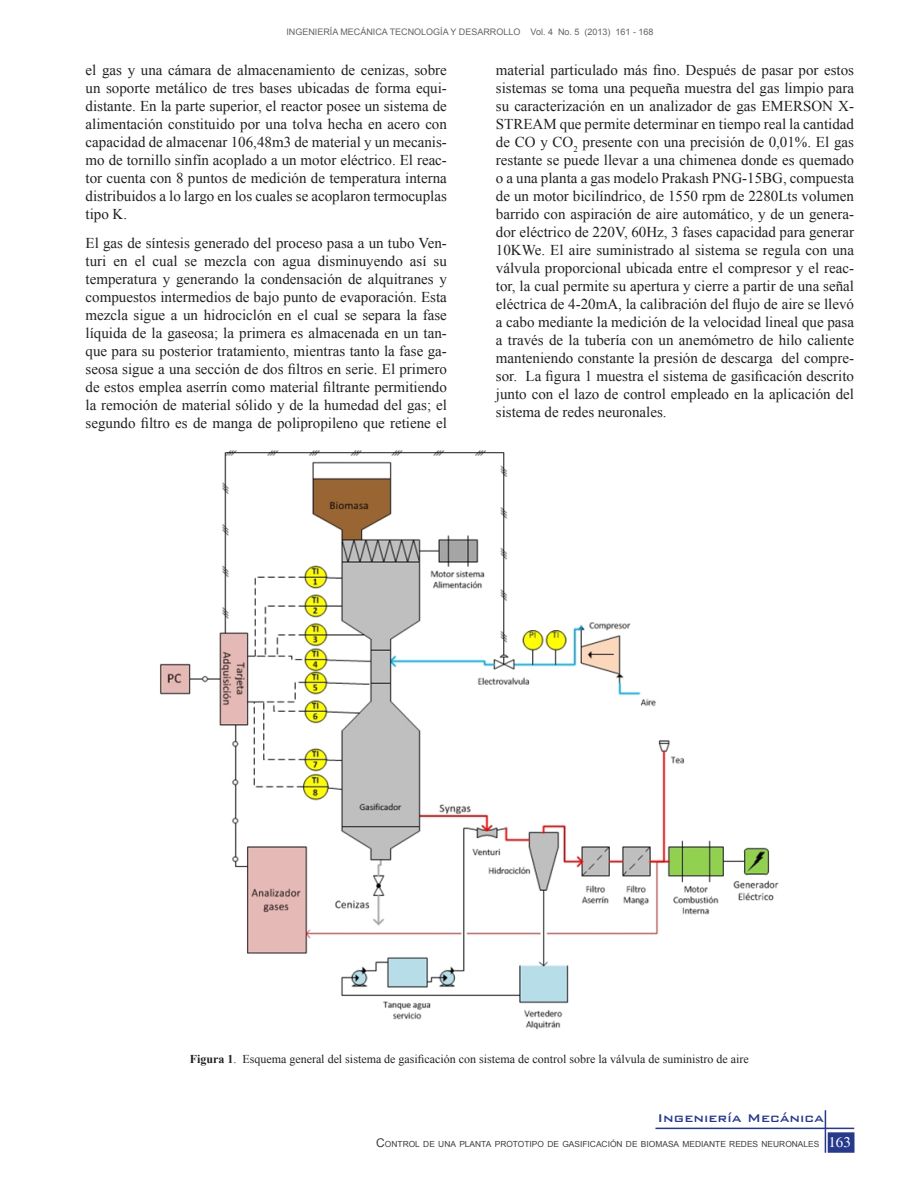
<style>
.page{position:relative;width:918px;height:1188px;background:#fff}
.page>*{position:absolute;margin:0;border:0;box-sizing:border-box;transform-origin:0 0}
.t1{font:15px/18px "Times New Roman";color:#231f20;text-align:justify}
.t2{font:500 15px "Bank Gothic BT";color:#27398a}
.t3{font:15px "Times";color:#fff}
.t4{font:12px "Times New Roman";color:#231f20}
.Normal_somim{font:9px "Arial";color:#636366}
.address{font:8.4px "Arial";color:#3e3e3f}
.s1{font-weight:700}
.s2{font-size:12px}
</style>
<div class="page">
<div style="left:828px;top:1132px;width:27px;height:21px;background:#27398a;border:2px solid #27398a"></div>
<hr style="left:825px;top:1110px;width:1px;height:43px;background:#27398a">
<hr style="left:655px;top:1128px;width:199px;height:1px;background:#27398a">
<img style="left:160px;top:450px;width:619px;height:580px">
<p class="Normal_somim" style="left:286px;top:26px;width:369px">INGENIERÍA MECÁNICA TECNOLOGÍA Y DESARROLLO Vol. 4 No. 5 (2013) 161 - 168</p>
<p class="t1" style="left:86px;top:61px;width:363px">el gas y una cámara de almacenamiento de cenizas, sobre un soporte metálico de tres bases ubicadas de forma equi&shy;distante. En la parte superior, el reactor posee un sistema de alimentación constituido por una tolva hecha en acero con capacidad de almacenar 106,48m3 de material y un mecanis&shy;mo de tornillo sinfín acoplado a un motor eléctrico. El reac&shy;tor cuenta con 8 puntos de medición de temperatura interna distribuidos a lo largo en los cuales se acoplaron termocuplas tipo K.</p>
<p class="t1" style="left:86px;top:234px;width:363px">El gas de síntesis generado del proceso pasa a un tubo Ven&shy;turi en el cual se mezcla con agua disminuyendo así su temperatura y generando la condensación de alquitranes y compuestos intermedios de bajo punto de evaporación. Esta mezcla sigue a un hidrociclón en el cual se separa la fase líquida de la gaseosa; la primera es almacenada en un tan&shy;que para su posterior tratamiento, mientras tanto la fase ga&shy;seosa sigue a una sección de dos filtros en serie. El primero de estos emplea aserrín como material filtrante permitiendo la remoción de material sólido y de la humedad del gas; el segundo filtro es de manga de polipropileno que retiene el</p>
<p class="t1" style="left:496px;top:60px;width:360px">material particulado más fino. Después de pasar por estos sistemas se toma una pequeña muestra del gas limpio para su caracterización en un analizador de gas EMERSON X-STREAM que permite determinar en tiempo real la cantidad de CO y CO<sub>2</sub> presente con una precisión de 0,01%. El gas restante se puede llevar a una chimenea donde es quemado o a una planta a gas modelo Prakash PNG-15BG, compuesta de un motor bicilíndrico, de 1550 rpm de 2280Lts volumen barrido con aspiración de aire automático, y de un genera&shy;dor eléctrico de 220V, 60Hz, 3 fases capacidad para generar 10KWe. El aire suministrado al sistema se regula con una válvula proporcional ubicada entre el compresor y el reac&shy;tor, la cual permite su apertura y cierre a partir de una señal eléctrica de 4-20mA, la calibración del flujo de aire se llevó a cabo mediante la medición de la velocidad lineal que pasa a través de la tubería con un anemómetro de hilo caliente manteniendo constante la presión de descarga del compre&shy;sor. La figura 1 muestra el sistema de gasificación descrito junto con el lazo de control empleado en la aplicación del sistema de redes neuronales.</p>
<p class="t4" style="left:190px;top:1051px;width:561px"><span class="s1">Figura 1</span>. Esquema general del sistema de gasificación con sistema de control sobre la válvula de suministro de aire</p>
<p class="t2" style="left:658px;top:1109px;width:168px">Ingeniería Mecánica</p>
<p class="address" style="left:376px;top:1138px;width:445px"><span class="s2">C</span>ONTROL DE UNA PLANTA PROTOTI PO DE GASI FICACIÓN DE BIOMASA MEDIANTE REDES NEURONALES</p>
<p class="t3" style="left:828px;top:1133px;width:24px">163</p>
</div>
